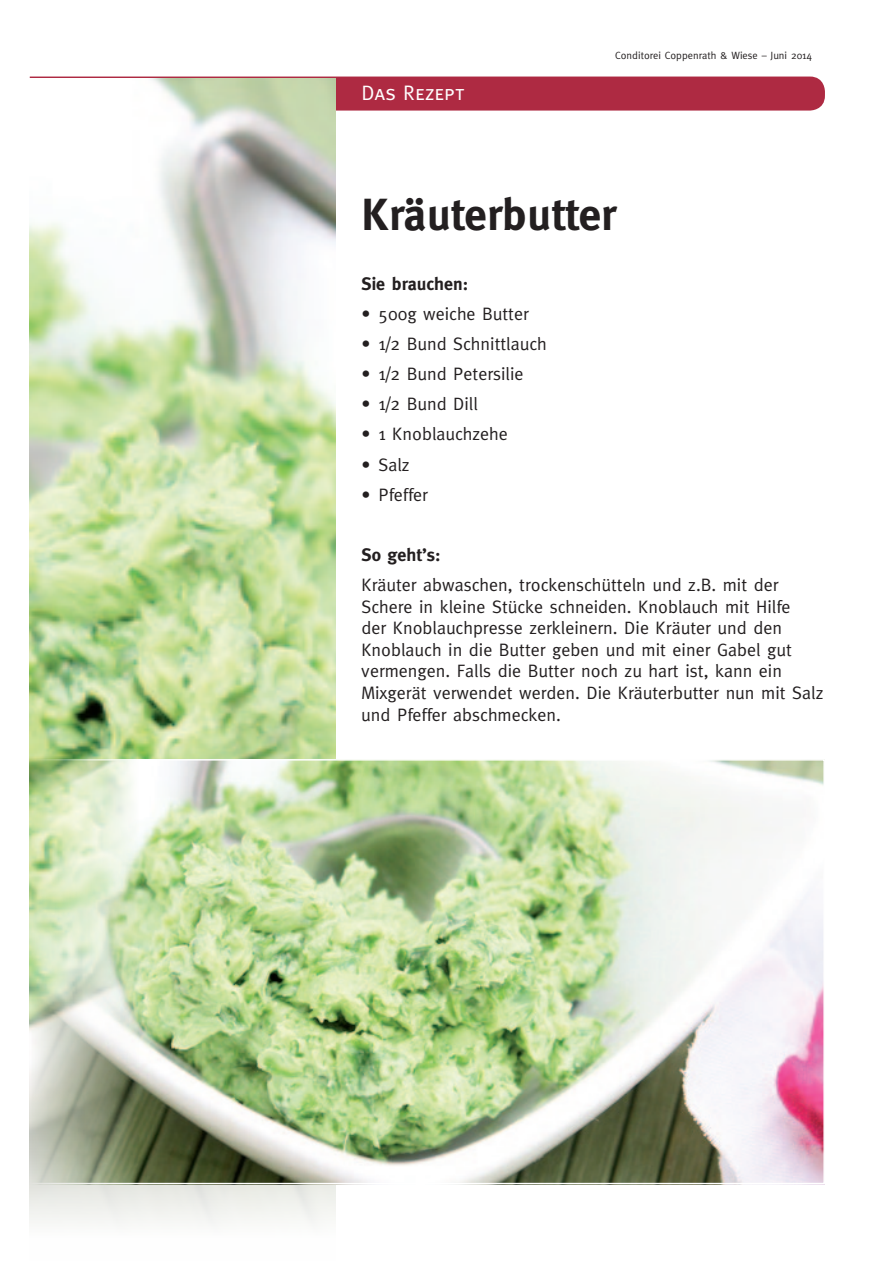
<style>
.page{position:relative;width:893px;height:1263px;background:#fff}
.page>*{position:absolute;margin:0;border:0;box-sizing:border-box;transform-origin:0 0}
.t1{font:700 45px "Meta";color:#231f20}
.t2{font:21px "Meta Caps";color:#fff}
.t3{font:18px/21.6px "Meta";color:#231f20}
.t4{font:700 18px "Meta";color:#231f20}
.t5{font:10.5px "Meta";color:#231f20}
</style>
<div class="page">
<div style="left:30px;top:77px;width:795px;height:34px;background:#ae2a42"></div>
<img style="left:30px;top:79px;width:306px;height:1145px">
<img style="left:33px;top:762px;width:789px;height:419px">
<div style="left:30px;top:759px;width:795px;height:425px;border:2px solid #fff"></div>
<p class="t2" style="left:361px;top:80px;width:105px">Das Rezept</p>
<p class="t5" style="left:615px;top:49px;width:198px">Conditorei Coppenrath &amp; Wiese – Juni 2014</p>
<h1 class="t1" style="left:361px;top:188px;width:257px">Kräuterbutter</h1>
<p class="t4" style="left:361px;top:273px;width:108px">Sie brauchen:</p>
<p class="t3" style="left:361px;top:303px;width:169px">• 500g weiche Butter</p>
<p class="t3" style="left:361px;top:333px;width:187px">• 1/2 Bund Schnittlauch</p>
<p class="t3" style="left:361px;top:363px;width:164px">• 1/2 Bund Petersilie</p>
<p class="t3" style="left:361px;top:393px;width:118px">• 1/2 Bund Dill</p>
<p class="t3" style="left:361px;top:423px;width:148px">• 1 Knoblauchzehe</p>
<p class="t3" style="left:361px;top:453px;width:50px">• Salz</p>
<p class="t3" style="left:361px;top:483px;width:68px">• Pfeffer</p>
<p class="t4" style="left:361px;top:544px;width:81px">So geht’s:</p>
<p class="t3" style="left:361px;top:574px;width:464px">Kräuter abwaschen, trockenschütteln und z.B. mit der Schere in kleine Stücke schneiden. Knoblauch mit Hilfe<br>der Knoblauchpresse zerkleinern. Die Kräuter und den Knoblauch in die Butter geben und mit einer Gabel gut vermengen. Falls die Butter noch zu hart ist, kann ein Mixgerät verwendet werden. Die Kräuterbutter nun mit Salz und Pfeffer abschmecken.</p>
</div>
